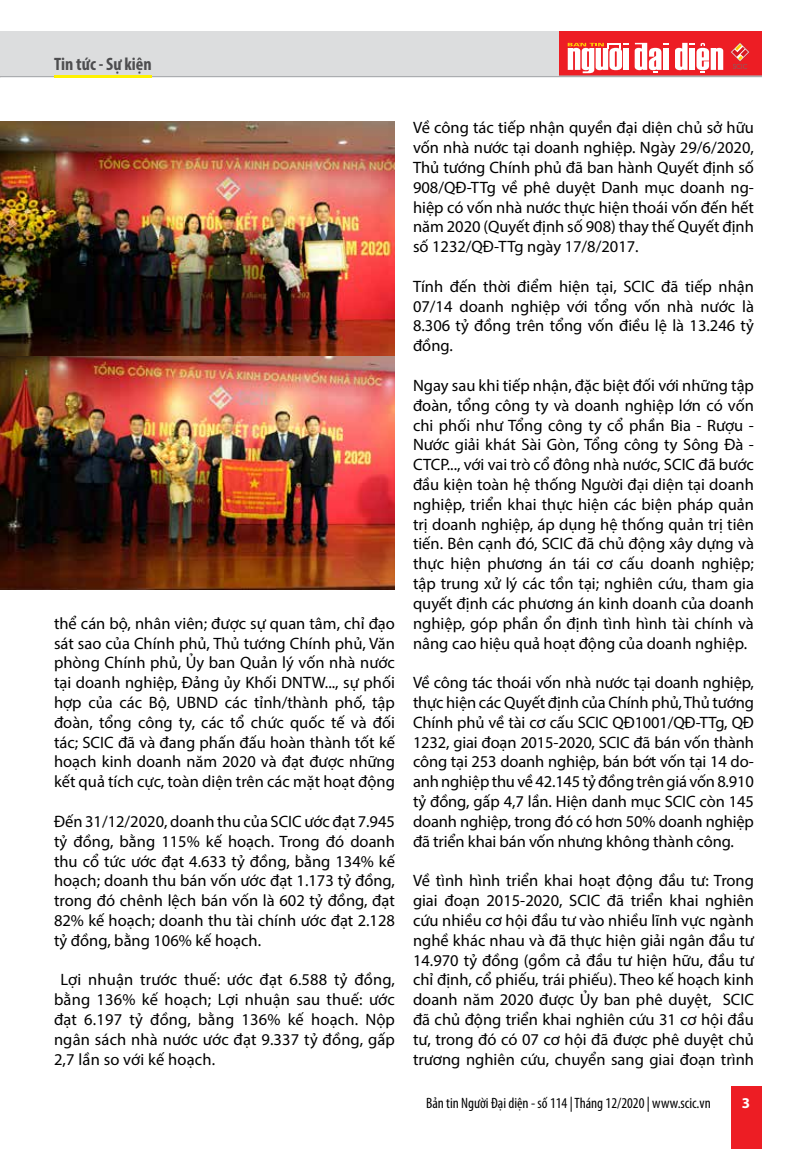
<style>
.page{position:relative;width:808px;height:1149px;background:#fff}
.page>*{position:absolute;margin:0;border:0;box-sizing:border-box;transform-origin:0 0}
.t1{font:700 condensed 18px "Myriad Pro";color:#4d4d4f}
.t2{font:16.5px/19.8px "Myriad Pro";color:#000;text-align:justify}
.t3{font:condensed 15px "Myriad Pro";color:#000}
.t4{font:700 15px "Myriad Pro";color:#fff}
</style>
<div class="page">
<img style="left:0;top:121px;width:395px;height:468px">
<hr style="left:0;top:31px;width:1px;height:44px;background:#dcddde">
<div style="left:559px;top:31px;width:203px;height:44px;background:#ed1d24"></div>
<div style="left:1px;top:31px;width:558px;height:44px;background:#dcddde"></div>
<svg style="left:0;top:42px;width:762px;height:35px"></svg>
<hr style="left:54px;top:75px;width:98px;height:2px;background:#fff200">
<div style="left:730px;top:1085px;width:31px;height:63px;background:#ed1d24"></div>
<p class="t1" style="left:54px;top:52px;width:99px">Tin tức - Sự kiện</p>
<p class="t2" style="left:54px;top:613px;width:342px">thể cán bộ, nhân viên; được sự quan tâm, chỉ đạo sát sao của Chính phủ, Thủ tướng Chính phủ, Văn phòng Chính phủ, Ủy ban Quản lý vốn nhà nước tại doanh nghiệp, Đảng ủy Khối DNTW..., sự phối hợp của các Bộ, UBND các tỉnh/thành phố, tập đoàn, tổng công ty, các tổ chức quốc tế và đối tác; SCIC đã và đang phấn đấu hoàn thành tốt kế hoạch kinh doanh năm 2020 và đạt được những kết quả tích cực, toàn diện trên các mặt hoạt động</p>
<p class="t2" style="left:54px;top:811px;width:342px">Đến 31/12/2020, doanh thu của SCIC ước đạt 7.945 tỷ đồng, bằng 115% kế hoạch. Trong đó doanh thu cổ tức ước đạt 4.633 tỷ đồng, bằng 134% kế hoạch; doanh thu bán vốn ước đạt 1.173 tỷ đồng, trong đó chênh lệch bán vốn là 602 tỷ đồng, đạt 82% kế hoạch; doanh thu tài chính ước đạt 2.128 tỷ đồng, bằng 106% kế hoạch.</p>
<p class="t2" style="left:54px;top:969px;width:342px;text-indent:7px">Lợi nhuận trước thuế: ước đạt 6.588 tỷ đồng, bằng 136% kế hoạch; Lợi nhuận sau thuế: ước đạt 6.197 tỷ đồng, bằng 136% kế hoạch. Nộp ngân sách nhà nước ước đạt 9.337 tỷ đồng, gấp 2,7 lần so với kế hoạch.</p>
<p class="t2" style="left:413px;top:118px;width:342px">Về công tác tiếp nhận quyền đại diện chủ sở hữu vốn nhà nước tại doanh nghiệp. Ngày 29/6/2020, Thủ tướng Chính phủ đã ban hành Quyết định số 908/QĐ-TTg về phê duyệt Danh mục doanh ng&shy;hiệp có vốn nhà nước thực hiện thoái vốn đến hết năm 2020 (Quyết định số 908) thay thế Quyết định số 1232/QĐ-TTg ngày 17/8/2017.</p>
<p class="t2" style="left:413px;top:276px;width:342px">Tính đến thời điểm hiện tại, SCIC đã tiếp nhận 07/14 doanh nghiệp với tổng vốn nhà nước là 8.306 tỷ đồng trên tổng vốn điều lệ là 13.246 tỷ đồng.</p>
<p class="t2" style="left:413px;top:375px;width:342px">Ngay sau khi tiếp nhận, đặc biệt đối với những tập đoàn, tổng công ty và doanh nghiệp lớn có vốn chi phối như Tổng công ty cổ phần Bia - Rượu - Nước giải khát Sài Gòn, Tổng công ty Sông Đà - CTCP..., với vai trò cổ đông nhà nước, SCIC đã bước đầu kiện toàn hệ thống Người đại diện tại doanh nghiệp, triển khai thực hiện các biện pháp quản trị doanh nghiệp, áp dụng hệ thống quản trị tiên tiến. Bên cạnh đó, SCIC đã chủ động xây dựng và thực hiện phương án tái cơ cấu doanh nghiệp; tập trung xử lý các tồn tại; nghiên cứu, tham gia quyết định các phương án kinh doanh của doanh nghiệp, góp phần ổn định tình hình tài chính và nâng cao hiệu quả hoạt động của doanh nghiệp.</p>
<p class="t2" style="left:413px;top:672px;width:342px">Về công tác thoái vốn nhà nước tại doanh nghiệp, thực hiện các Quyết định của Chính phủ, Thủ tướng Chính phủ về tài cơ cấu SCIC QĐ1001/QĐ-TTg, QĐ 1232, giai đoạn 2015-2020, SCIC đã bán vốn thành công tại 253 doanh nghiệp, bán bớt vốn tại 14 do&shy;anh nghiệp thu về 42.145 tỷ đồng trên giá vốn 8.910 tỷ đồng, gấp 4,7 lần. Hiện danh mục SCIC còn 145 doanh nghiệp, trong đó có hơn 50% doanh nghiệp đã triển khai bán vốn nhưng không thành công.</p>
<p class="t2" style="left:413px;top:870px;width:342px">Về tình hình triển khai hoạt động đầu tư: Trong giai đoạn 2015-2020, SCIC đã triển khai nghiên cứu nhiều cơ hội đầu tư vào nhiều lĩnh vực ngành nghề khác nhau và đã thực hiện giải ngân đầu tư 14.970 tỷ đồng (gồm cả đầu tư hiện hữu, đầu tư chỉ định, cổ phiếu, trái phiếu). Theo kế hoạch kinh doanh năm 2020 được Ủy ban phê duyệt, SCIC đã chủ động triển khai nghiên cứu 31 cơ hội đầu tư, trong đó có 07 cơ hội đã được phê duyệt chủ trương nghiên cứu, chuyển sang giai đoạn trình</p>
<p class="t3" style="left:426px;top:1093px;width:286px">Bản tin Người Đại diện - số 114 | Tháng 12/2020 | www.scic.vn</p>
<p class="t4" style="left:742px;top:1092px;width:10px">3</p>
</div>
